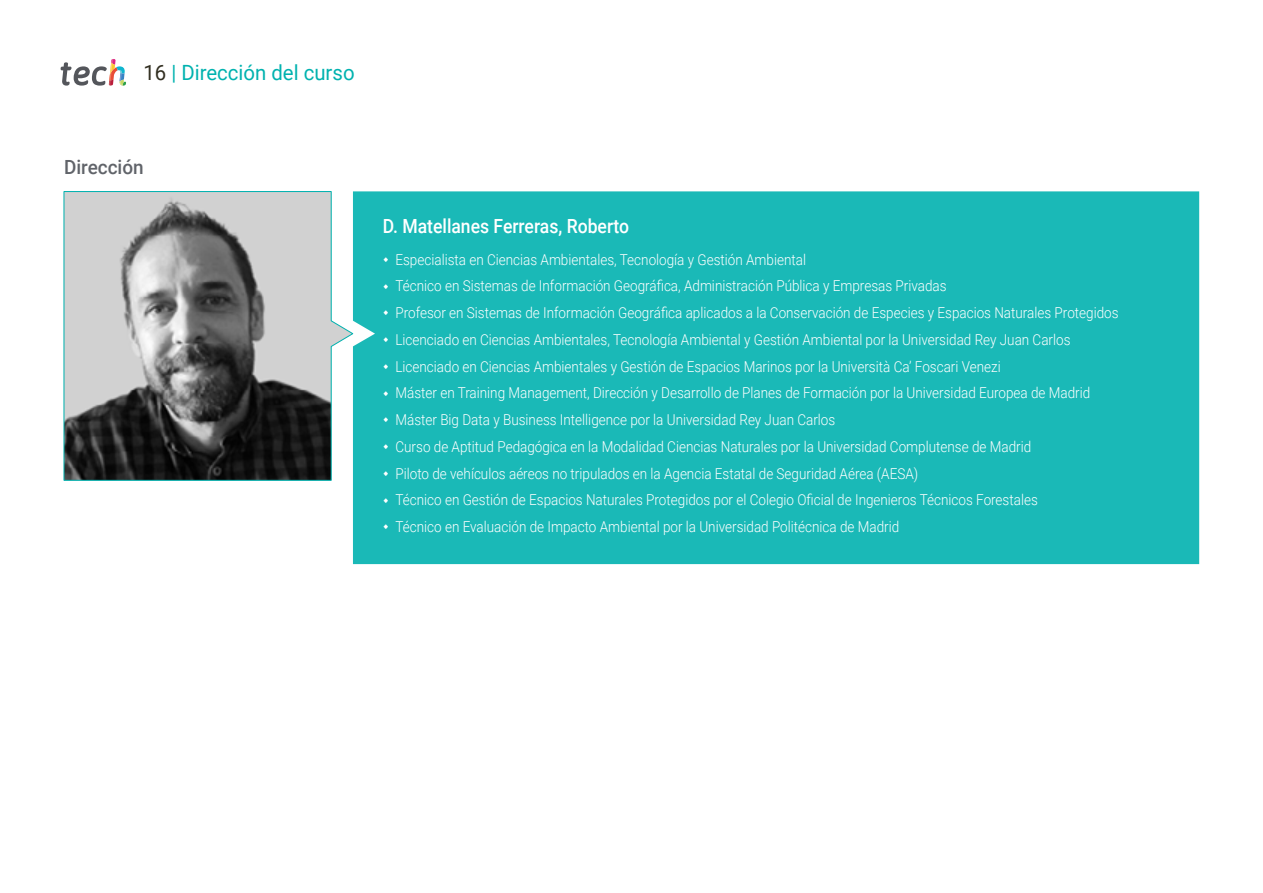
<style>
.page{position:relative;width:1263px;height:893px;background:#fff}
.page>*{position:absolute;margin:0;border:0;box-sizing:border-box;transform-origin:0 0}
.t1{font:21px "Roboto";color:#00b2af}
.t2{font:500 19.5px "Roboto";color:#fff;scale:.9 1}
.t3{font:500 19.5px "Roboto";color:#61646a}
.t4{font:300 15px/26.7px "Roboto";color:#fff;scale:.9 1}
.s1{color:#312e20}
</style>
<div class="page">
<svg style="left:61px;top:59px;width:65px;height:27px"></svg>
<div style="left:353px;top:191px;width:846px;height:373px;background:#1ab9b7"></div>
<svg style="left:64px;top:191px;width:289px;height:290px;background:#8c8f8f"></svg>
<svg style="left:384px;top:257px;width:4px;height:5px"></svg>
<svg style="left:384px;top:284px;width:4px;height:5px"></svg>
<svg style="left:384px;top:310px;width:4px;height:5px"></svg>
<svg style="left:384px;top:337px;width:4px;height:5px"></svg>
<svg style="left:384px;top:364px;width:4px;height:5px"></svg>
<svg style="left:384px;top:391px;width:4px;height:5px"></svg>
<svg style="left:384px;top:417px;width:4px;height:5px"></svg>
<svg style="left:384px;top:444px;width:4px;height:5px"></svg>
<svg style="left:384px;top:471px;width:4px;height:5px"></svg>
<svg style="left:384px;top:498px;width:4px;height:5px"></svg>
<svg style="left:384px;top:524px;width:4px;height:5px"></svg>
<h1 class="t1" style="left:144px;top:57px;width:213px"><span class="s1">16</span> | Dirección del curso</h1>
<h2 class="t3" style="left:64px;top:154px;width:81px">Dirección</h2>
<h2 class="t2" style="left:383px;top:212px;width:275px">D. Matellanes Ferreras, Roberto</h2>
<p class="t4" style="left:395px;top:245px;width:805px">Especialista en Ciencias Ambientales, Tecnología y Gestión Ambiental<br>Técnico en Sistemas de Información Geográfica, Administración Pública y Empresas Privadas<br>Profesor en Sistemas de Información Geográfica aplicados a la Conservación de Especies y Espacios Naturales Protegidos Licenciado en Ciencias Ambientales, Tecnología Ambiental y Gestión Ambiental por la Universidad Rey Juan Carlos Licenciado en Ciencias Ambientales y Gestión de Espacios Marinos por la Università Ca’ Foscari Venezi<br>Máster en Training Management, Dirección y Desarrollo de Planes de Formación por la Universidad Europea de Madrid Máster Big Data y Business Intelligence por la Universidad Rey Juan Carlos<br>Curso de Aptitud Pedagógica en la Modalidad Ciencias Naturales por la Universidad Complutense de Madrid<br>Piloto de vehículos aéreos no tripulados en la Agencia Estatal de Seguridad Aérea (AESA)<br>Técnico en Gestión de Espacios Naturales Protegidos por el Colegio Oficial de Ingenieros Técnicos Forestales<br>Técnico en Evaluación de Impacto Ambiental por la Universidad Politécnica de Madrid</p>
</div>
